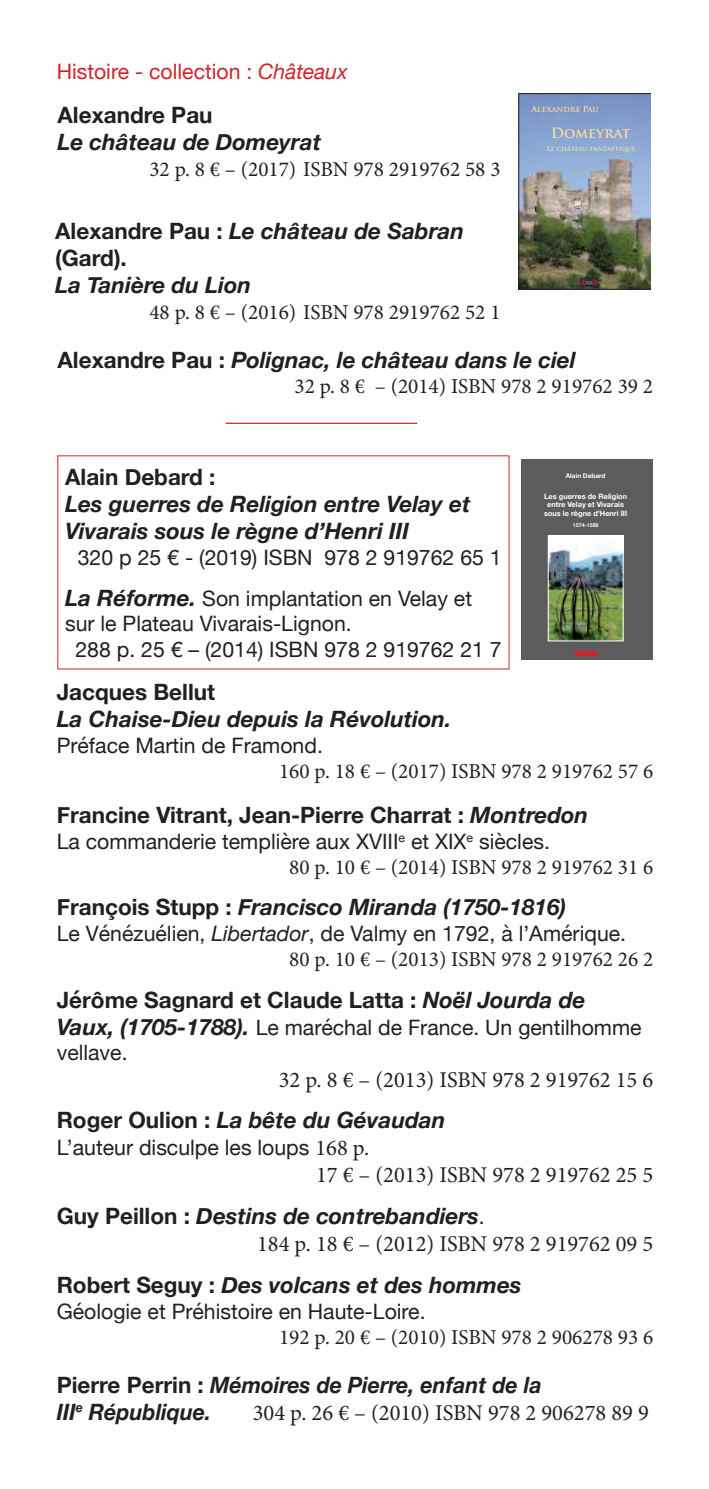
<style>
.page{position:relative;width:709px;height:1489px;background:#fff}
.page>*{position:absolute;margin:0;border:0;box-sizing:border-box;transform-origin:0 0}
.t1{font:italic 700 22.5px/27px "Helvetica Neue";color:#231f20}
.t2{font:700 22.5px/27px "Helvetica Neue";color:#231f20}
.t3{font:22.5px "Minion Pro";color:#231f20}
.t4{font:italic 700 22.5px/27px "Helvetica Neue";color:#231f20;scale:.95 1}
.t5{font:21.25px/25.5px "Helvetica Neue";color:#231f20}
.t6{font:21.25px "Minion Pro";color:#231f20}
.t7{font:21.25px "Helvetica Neue";color:#d1232a}
.t8{font:700 13.75px "Trajan Pro";color:#f8de97}
.t9{font:700 8px "Trajan Pro";color:#f8de97}
.t10{font:700 7.25px/8.8px "Helvetica Neue";color:#fff;text-align:center}
.t11{font:700 6.5px "Trajan Pro";color:#f8de97}
.t12{font:700 6.5px "Helvetica Neue";color:#fff}
.t13{font:700 5.25px "Helvetica Neue";color:#fff}
.s1{font-style:italic}
.s2{font-style:normal}
.s3{font-weight:700;font-style:italic;font-size:22.5px}
.s4{font-family:"Minion Pro";font-size:22.5px}
.s5{font-weight:400;font-style:normal;font-size:21.25px}
</style>
<div class="page">
<img style="left:518px;top:93px;width:132px;height:196px">
<img style="left:580px;top:279px;width:17px;height:7px">
<hr style="left:226px;top:422px;width:191px;height:2px;background:#c8242b">
<div style="left:521px;top:459px;width:131px;height:200px;background:#5c5c5f"></div>
<img style="left:550px;top:537px;width:71px;height:102px">
<div style="left:548px;top:535px;width:75px;height:106px;border:1px solid #fff"></div>
<hr style="left:575px;top:651px;width:21px;height:4px;background:#d1232a">
<p class="t7" style="left:57px;top:56px;width:292px">Histoire - collection : <span class="s1">Châteaux</span></p>
<p class="t2" style="left:58px;top:102px;width:157px">Alexandre Pau</p>
<p class="t1" style="left:58px;top:129px;width:265px">Le château de Domeyrat</p>
<p class="t6" style="left:149px;top:154px;width:352px">32 p. 8 € – (2017) ISBN 978 2919762 58 3</p>
<p class="t9" style="left:531px;top:104px;width:69px">Alexandre Pau</p>
<p class="t8" style="left:551px;top:124px;width:81px">Domeyrat</p>
<p class="t11" style="left:547px;top:144px;width:90px">Le château fantastique</p>
<p class="t2" style="left:55px;top:218px;width:410px">Alexandre Pau : <span class="s1">Le château de Sabran </span>(Gard).</p>
<p class="t1" style="left:55px;top:272px;width:197px">La Tanière du Lion</p>
<p class="t6" style="left:149px;top:298px;width:352px">48 p. 8 € – (2016) ISBN 978 2919762 52 1</p>
<p class="t1" style="left:58px;top:346px;width:519px"><span class="s2">Alexandre Pau :</span> Polignac, le château dans le ciel</p>
<p class="t6" style="left:294px;top:372px;width:360px">32 p. 8 € – (2014) ISBN 978 2 919762 39 2</p>
<p class="t2" style="left:65px;top:464px;width:152px">Alain Debard :</p>
<p class="t1" style="left:65px;top:491px;width:407px">Les guerres de Religion entre Velay et<br>Vivarais sous le règne d’Henri III</p>
<p class="t5" style="left:65px;top:537px;width:438px;line-height:41.2px;text-indent:13px">320 p 25 € - (2019) ISBN 978 2 919762 65 1<br><span class="s3">La Réforme.</span> Son implantation en Velay et</p>
<p class="t5" style="left:75px;top:612px;width:428px;text-indent:-10px">sur le Plateau Vivarais-Lignon.<br>288 p. 25 € – (2014) ISBN 978 2 919762 21 7</p>
<p class="t12" style="left:566px;top:471px;width:41px">Alain Debard</p>
<p class="t10" style="left:544px;top:491px;width:85px">Les guerres de Religion entre Velay et Vivarais sous le règne d’Henri III</p>
<p class="t13" style="left:573px;top:521px;width:27px">1574-1589</p>
<p class="t2" style="left:57px;top:679px;width:160px">Jacques Bellut</p>
<p class="t1" style="left:57px;top:706px;width:396px">La Chaise-Dieu depuis la Révolution.</p>
<p class="t5" style="left:57px;top:733px;width:268px">Préface Martin de Framond.</p>
<p class="t6" style="left:279px;top:757px;width:376px">160 p. 18 € – (2017) ISBN 978 2 919762 57 6</p>
<p class="t2" style="left:57px;top:802px;width:533px">Francine Vitrant, Jean-Pierre Charrat : <span class="s1">Montredon</span></p>
<p class="t5" style="left:57px;top:829px;width:495px">La commanderie templière aux XVIII<sup>e</sup> et XIX<sup>e</sup> siècles.</p>
<p class="t6" style="left:289px;top:853px;width:365px">80 p. 10 € – (2014) ISBN 978 2 919762 31 6</p>
<p class="t1" style="left:57px;top:894px;width:511px"><span class="s2">François Stupp :</span> Francisco Miranda (1750-1816)</p>
<p class="t5" style="left:57px;top:921px;width:571px">Le Vénézuélien, <span class="s1">Libertador</span>, de Valmy en 1792, à l’Amérique.</p>
<p class="t6" style="left:289px;top:945px;width:365px">80 p. 10 € – (2013) ISBN 978 2 919762 26 2</p>
<p class="t2" style="left:57px;top:986px;width:530px">Jérôme Sagnard et Claude Latta : <span class="s1">Noël Jourda de</span></p>
<p class="t5" style="left:57px;top:1015px;width:586px"><span class="s3">Vaux, (1705-1788).</span> Le maréchal de France. Un gentilhomme vellave.</p>
<p class="t3" style="left:279px;top:1064px;width:376px">32 p. 8 € – (2013) ISBN 978 2 919762 15 6</p>
<p class="t1" style="left:57px;top:1107px;width:390px"><span class="s2">Roger Oulion :</span> La bête du Gévaudan</p>
<p class="t5" style="left:57px;top:1136px;width:314px">L’auteur disculpe les loups <span class="s4">168 p.</span></p>
<p class="t3" style="left:316px;top:1159px;width:339px">17 € – (2013) ISBN 978 2 919762 25 5</p>
<p class="t1" style="left:57px;top:1203px;width:429px"><span class="s2">Guy Peillon :</span> Destins de contrebandiers<span class="s5">.</span></p>
<p class="t3" style="left:257px;top:1228px;width:398px">184 p. 18 € – (2012) ISBN 978 2 919762 09 5</p>
<p class="t1" style="left:57px;top:1272px;width:466px"><span class="s2">Robert Seguy :</span> Des volcans et des hommes</p>
<p class="t5" style="left:57px;top:1299px;width:370px">Géologie et Préhistoire en Haute-Loire.</p>
<p class="t6" style="left:279px;top:1323px;width:376px">192 p. 20 € – (2010) ISBN 978 2 906278 93 6</p>
<p class="t4" style="left:57px;top:1371px;width:512px"><span class="s2">Pierre Perrin :</span> Mémoires de Pierre, enfant de la<br>III<sup>e</sup> République.</p>
<p class="t3" style="left:253px;top:1397px;width:398px">304 p. 26 € – (2010) ISBN 978 2 906278 89 9</p>
</div>
